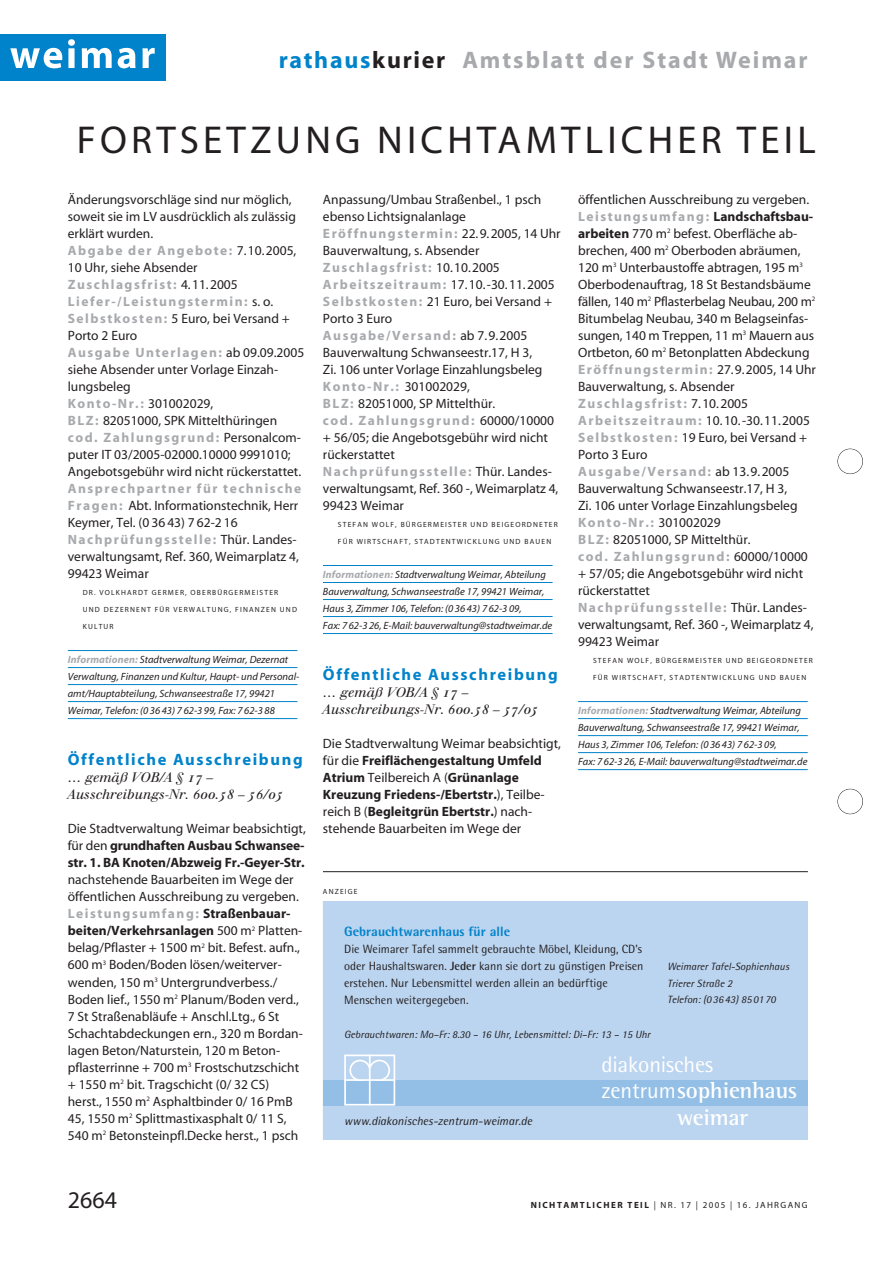
<style>
.page{position:relative;width:893px;height:1263px;background:#fff}
.page>*{position:absolute;margin:0;border:0;box-sizing:border-box;transform-origin:0 0}
.t1{font:39px "Myriad";letter-spacing:.11em;color:#231f20}
.t2{font:700 24px "Myriad";letter-spacing:.075em;color:#a7a9ac}
.t3{font:24px "Myriad";color:#231f20}
.t4{font:700 23.25px/26.2px "Rotis Semi Serif";letter-spacing:-.005em;color:#fff}
.t5{font:22.5px "Rotis Semi Sans";letter-spacing:-.005em;color:#fff}
.t6{font:700 16.5px "Myriad";letter-spacing:.1em;color:#0083ca}
.t7{font:13.5px/17px "Myriad";color:#231f20}
.t8{font:700 13.5px/17px "Myriad";letter-spacing:-.005em;color:#231f20;text-align:justify}
.t9{font:13.5px/17px "Walbaum Italic Os F";color:#231f20}
.t10{font:800 13.5px "Rotis Semi Sans";color:#0083ca}
.t11{font:12px/17px "Rotis Semi Sans";color:#231f20}
.t12{font:italic 12px "Rotis Semi Sans";color:#231f20}
.t13{font:italic 10.5px/17px "Myriad";color:#231f20}
.t14{font:italic 10.5px/16.5px "Rotis Semi Sans";color:#231f20}
.t15{font:9px "Myriad";letter-spacing:.155em;color:#231f20}
.t16{font:7.5px "Myriad";letter-spacing:.155em;color:#231f20}
.s1{color:#0083ca}
.s2{color:#231f20}
.s3{font-weight:700;color:#a7a9ac}
.s4{font-weight:400}
.s5{font-weight:700}
.s6{font-family:"Rotis Semi Sans";font-weight:400;font-size:22.5px}
</style>
<div class="page">
<div style="left:837px;top:449px;width:26px;height:25px;border:1px solid #231f20;border-radius:50%"></div>
<div style="left:837px;top:789px;width:26px;height:25px;border:1px solid #231f20;border-radius:50%"></div>
<div style="left:0;top:34px;width:166px;height:47px;background:#0083ca"></div>
<svg style="left:10px;top:48px;width:52px;height:20px"></svg>
<svg style="left:68px;top:39px;width:7px;height:29px"></svg>
<svg style="left:82px;top:48px;width:30px;height:20px"></svg>
<svg style="left:118px;top:48px;width:18px;height:20px"></svg>
<svg style="left:142px;top:48px;width:13px;height:20px"></svg>
<div style="left:323px;top:901px;width:485px;height:238px;background:#bbd4ef"></div>
<div style="left:323px;top:1080px;width:485px;height:25px;background:#93bfe6"></div>
<div style="left:344px;top:1054px;width:51px;height:51px;border:2px solid #fff"></div>
<svg style="left:349px;top:1060px;width:41px;height:19px"></svg>
<div style="left:358px;top:1068px;width:23px;height:12px;background:#bbd4ef"></div>
<hr style="left:369px;top:1054px;width:2px;height:51px;background:#fff">
<hr style="left:344px;top:1079px;width:51px;height:2px;background:#fff">
<hr style="left:323px;top:871px;width:485px;height:1px;background:#231f20">
<hr style="left:323px;top:633px;width:230px;height:1px;background:#0083ca">
<hr style="left:323px;top:616px;width:230px;height:1px;background:#0083ca">
<hr style="left:323px;top:599px;width:230px;height:1px;background:#0083ca">
<hr style="left:323px;top:582px;width:230px;height:1px;background:#0083ca">
<hr style="left:323px;top:565px;width:230px;height:1px;background:#0083ca">
<hr style="left:68px;top:718px;width:229px;height:1px;background:#0083ca">
<hr style="left:68px;top:701px;width:229px;height:1px;background:#0083ca">
<hr style="left:68px;top:684px;width:229px;height:1px;background:#0083ca">
<hr style="left:68px;top:667px;width:229px;height:1px;background:#0083ca">
<hr style="left:68px;top:650px;width:229px;height:1px;background:#0083ca">
<hr style="left:578px;top:769px;width:230px;height:1px;background:#0083ca">
<hr style="left:578px;top:752px;width:230px;height:1px;background:#0083ca">
<hr style="left:578px;top:735px;width:230px;height:1px;background:#0083ca">
<hr style="left:578px;top:718px;width:230px;height:1px;background:#0083ca">
<hr style="left:578px;top:701px;width:230px;height:1px;background:#0083ca">
<h2 class="t2" style="left:279px;top:51px;width:530px"><span class="s1">rathaus</span><span class="s2">kurier</span> Amtsblatt der Stadt Weimar</h2>
<h1 class="t1" style="left:77px;top:125px;width:740px">FORTSETZUNG NICHTAMTLICHER TEIL</h1>
<p class="t7" style="left:68px;top:192px;width:238px">Änderungsvorschläge sind nur möglich, soweit sie im LV ausdrücklich als zulässig erklärt wurden.<br><span class="s3">Abgabe der Angebote:</span> 7.10.2005,<br>10 Uhr, siehe Absender<br><span class="s3">Zuschlagsfrist:</span> 4.11.2005<br><span class="s3">Liefer-/Leistungstermin:</span> s. o.<br><span class="s3">Selbstkosten:</span> 5 Euro, bei Versand +<br>Porto 2 Euro<br><span class="s3">Ausgabe Unterlagen:</span> ab 09.09.2005 siehe Absender unter Vorlage Einzah&shy;lungsbeleg<br><span class="s3">Konto-Nr.:</span> 301002029,<br><span class="s3">BLZ:</span> 82051000, SPK Mittelthüringen <span class="s3">cod. Zahlungsgrund:</span> Personalcom&shy;puter IT 03/2005-02000.10000 9991010;<br>Angebotsgebühr wird nicht rückerstattet.</p>
<p class="t7" style="left:68px;top:481px;width:235px"><span class="s3">Ansprechpartner für technische<br>Fragen:</span> Abt. Informationstechnik, Herr<br>Keymer, Tel. (0 36 43) 7 62-2 16<br><span class="s3">Nachprüfungsstelle:</span> Thür. Landes&shy;verwaltungsamt, Ref. 360, Weimarplatz 4,<br>99423 Weimar</p>
<p class="t16" style="left:83px;top:590px;width:197px">DR. VOLKHARDT GERMER, OBERBÜRGERMEISTER</p>
<p class="t16" style="left:83px;top:607px;width:216px">UND DEZERNENT FÜR VERWALTUNG, FINANZEN UND</p>
<p class="t16" style="left:83px;top:624px;width:32px">KULTUR</p>
<p class="t13" style="left:68px;top:652px;width:233px"><span class="s3">Informationen:</span> Stadtverwaltung Weimar, Dezernat Verwaltung, Finanzen und Kultur, Haupt- und Personal&shy;amt/Hauptabteilung, Schwanseestraße 17, 99421<br>Weimar, Telefon: (0 36 43) 7 62-3 99, Fax: 7 62-3 88</p>
<p class="t6" style="left:68px;top:754px;width:236px">Öffentliche Ausschreibung</p>
<p class="t9" style="left:68px;top:771px;width:217px">… gemäß VOB/A § 17 –<br>Ausschreibungs-Nr. 600.58 – 56/05</p>
<p class="t8" style="left:68px;top:821px;width:240px"><span class="s4">Die Stadtverwaltung Weimar beabsichtigt, für den</span> grundhaften Ausbau Schwansee&shy;str. 1. BA Knoten/Abzweig Fr.-Geyer-Str.</p>
<p class="t7" style="left:68px;top:872px;width:236px">nachstehende Bauarbeiten im Wege der öffentlichen Ausschreibung zu vergeben.<br><span class="s3">Leistungsumfang:</span> <span class="s5">Straßenbauar&shy;beiten/Verkehrsanlagen</span> 500 m<sup>2</sup> Platten&shy;belag/Pflaster + 1500 m<sup>2</sup> bit. Befest. aufn., 600 m<sup>3</sup> Boden/Boden lösen/weiterver&shy;wenden, 150 m<sup>3</sup> Untergrundverbess./ Boden lief., 1550 m<sup>2</sup> Planum/Boden verd., 7 St Straßenabläufe + Anschl.Ltg., 6 St Schachtabdeckungen ern., 320 m Bordan&shy;lagen Beton/Naturstein, 120 m Beton&shy;pflasterrinne + 700 m<sup>3</sup> Frostschutzschicht + 1550 m<sup>2</sup> bit. Tragschicht (0/ 32 CS) herst., 1550 m<sup>2</sup> Asphaltbinder 0/ 16 PmB 45, 1550 m<sup>2</sup> Splittmastixasphalt 0/ 11 S, 540 m<sup>2</sup> Betonsteinpfl.Decke herst., 1 psch</p>
<p class="t7" style="left:323px;top:192px;width:239px">Anpassung/Umbau Straßenbel., 1 psch ebenso Lichtsignalanlage<br><span class="s3">Eröffnungstermin:</span> 22.9.2005, 14 Uhr<br>Bauverwaltung, s. Absender<br><span class="s3">Zuschlagsfrist:</span> 10.10.2005<br><span class="s3">Arbeitszeitraum:</span> 17.10.-30.11.2005<br><span class="s3">Selbstkosten:</span> 21 Euro, bei Versand +<br>Porto 3 Euro<br><span class="s3">Ausgabe/Versand:</span> ab 7.9.2005<br>Bauverwaltung Schwanseestr.17, H 3,<br>Zi. 106 unter Vorlage Einzahlungsbeleg<br><span class="s3">Konto-Nr.:</span> 301002029,<br><span class="s3">BLZ:</span> 82051000, SP Mittelthür.<br><span class="s3">cod. Zahlungsgrund:</span> 60000/10000 + 56/05; die Angebotsgebühr wird nicht rückerstattet<br><span class="s3">Nachprüfungsstelle:</span> Thür. Landes&shy;verwaltungsamt, Ref. 360 -, Weimarplatz 4,<br>99423 Weimar</p>
<p class="t16" style="left:338px;top:522px;width:221px">STEFAN WOLF, BÜRGERMEISTER UND BEIGEORDNETER</p>
<p class="t16" style="left:338px;top:539px;width:215px">FÜR WIRTSCHAFT, STADTENTWICKLUNG UND BAUEN</p>
<p class="t13" style="left:323px;top:567px;width:231px"><span class="s3">Informationen:</span> Stadtverwaltung Weimar, Abteilung Bauverwaltung, Schwanseestraße 17, 99421 Weimar, Haus 3, Zimmer 106, Telefon: (0 36 43) 7 62-3 09,<br>Fax: 7 62-3 26, E-Mail: bauverwaltung@stadtweimar.de</p>
<p class="t6" style="left:323px;top:669px;width:236px">Öffentliche Ausschreibung</p>
<p class="t9" style="left:323px;top:685px;width:217px">… gemäß VOB/A § 17 –<br>Ausschreibungs-Nr. 600.58 – 57/05</p>
<p class="t7" style="left:323px;top:736px;width:240px">Die Stadtverwaltung Weimar beabsichtigt, für die <span class="s5">Freiflächengestaltung Umfeld Atrium</span> Teilbereich A (<span class="s5">Grünanlage Kreuzung Friedens-/Ebertstr.</span>), Teilbe&shy;reich B (<span class="s5">Begleitgrün Ebertstr.</span>) nach&shy;stehende Bauarbeiten im Wege der</p>
<p class="t7" style="left:578px;top:192px;width:239px">öffentlichen Ausschreibung zu vergeben.<br><span class="s3">Leistungsumfang:</span> <span class="s5">Landschaftsbau&shy;arbeiten</span> 770 m<sup>2</sup> befest. Oberfläche ab&shy;brechen, 400 m<sup>2</sup> Oberboden abräumen, 120 m<sup>3</sup> Unterbaustoffe abtragen, 195 m<sup>3<br></sup>Oberbodenauftrag, 18 St Bestandsbäume fällen, 140 m<sup>2</sup> Pflasterbelag Neubau, 200 m<sup>2<br></sup>Bitumbelag Neubau, 340 m Belagseinfas&shy;sungen, 140 m Treppen, 11 m<sup>3</sup> Mauern aus Ortbeton, 60 m<sup>2</sup> Betonplatten Abdeckung <span class="s3">Eröffnungstermin:</span> 27.9.2005, 14 Uhr Bauverwaltung, s. Absender <span class="s3">Zuschlagsfrist:</span> 7.10.2005<br><span class="s3">Arbeitszeitraum:</span> 10.10.-30.11.2005<br><span class="s3">Selbstkosten:</span> 19 Euro, bei Versand + Porto 3 Euro<br><span class="s3">Ausgabe/Versand:</span> ab 13.9.2005<br>Bauverwaltung Schwanseestr.17, H 3,<br>Zi. 106 unter Vorlage Einzahlungsbeleg <span class="s3">Konto-Nr.:</span> 301002029<br><span class="s3">BLZ:</span> 82051000, SP Mittelthür.<br><span class="s3">cod. Zahlungsgrund:</span> 60000/10000 + 57/05; die Angebotsgebühr wird nicht rückerstattet<br><span class="s3">Nachprüfungsstelle:</span> Thür. Landes&shy;verwaltungsamt, Ref. 360 -, Weimarplatz 4, 99423 Weimar</p>
<p class="t16" style="left:593px;top:658px;width:221px">STEFAN WOLF, BÜRGERMEISTER UND BEIGEORDNETER</p>
<p class="t16" style="left:593px;top:675px;width:215px">FÜR WIRTSCHAFT, STADTENTWICKLUNG UND BAUEN</p>
<p class="t13" style="left:578px;top:703px;width:231px"><span class="s3">Informationen:</span> Stadtverwaltung Weimar, Abteilung Bauverwaltung, Schwanseestraße 17, 99421 Weimar, Haus 3, Zimmer 106, Telefon: (0 36 43) 7 62-3 09,<br>Fax: 7 62-3 26, E-Mail: bauverwaltung@stadtweimar.de</p>
<p class="t16" style="left:323px;top:889px;width:36px">ANZEIGE</p>
<p class="t10" style="left:344px;top:927px;width:167px">Gebrauchtwarenhaus für alle</p>
<p class="t11" style="left:344px;top:942px;width:301px">Die Weimarer Tafel sammelt gebrauchte Möbel, Kleidung, CD’s oder Haushaltswaren. <span class="s5">Jeder</span> kann sie dort zu günstigen Preisen erstehen. Nur Lebensmittel werden allein an bedürftige Menschen weitergegeben.</p>
<p class="t14" style="left:344px;top:1027px;width:308px">Gebrauchtwaren: Mo–Fr: 8.30 – 16 Uhr, Lebensmittel: Di–Fr: 13 – 15 Uhr</p>
<p class="t14" style="left:667px;top:959px;width:123px">Weimarer Tafel-Sophienhaus<br>Trierer Straße 2<br>Telefon: (0 36 43) 85 01 70</p>
<p class="t12" style="left:344px;top:1117px;width:189px">www.diakonisches-zentrum-weimar.de</p>
<h3 class="t5" style="left:601px;top:1057px;width:113px">diakonisches</h3>
<h3 class="t4" style="left:677px;top:1079px;width:122px;text-indent:-75px"><span class="s6">zentrum</span>sophienhaus weimar</h3>
<h2 class="t3" style="left:68px;top:1190px;width:51px">2664</h2>
<p class="t15" style="left:531px;top:1201px;width:279px"><span class="s5">NICHTAMTLICHER TEIL</span> | NR. 17 | 2005 | 16. JAHRGANG</p>
</div>
